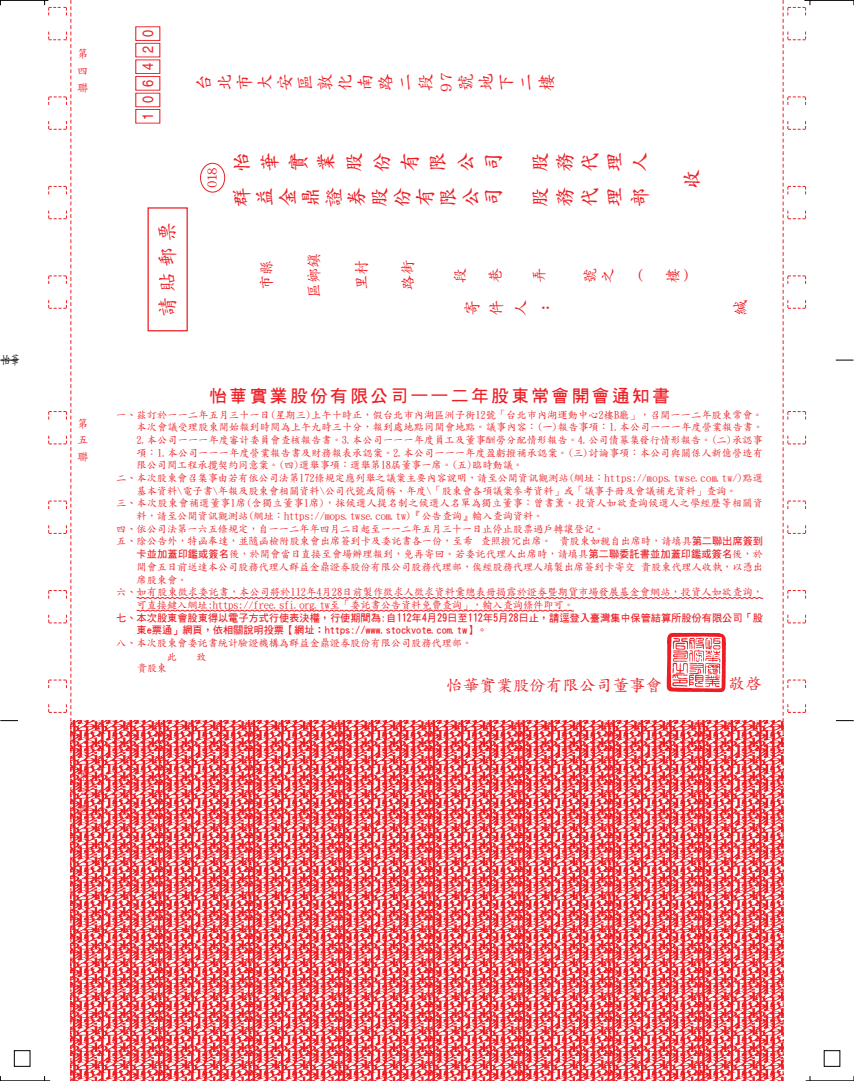
<style>
.page{position:relative;width:854px;height:1081px;background:#fff}
.page>*{position:absolute;margin:0;border:0;box-sizing:border-box;transform-origin:0 0}
.t1{font:700 20px/22.9px "Zen Kai";color:#ee1d23;text-align:justify}
.t2{font:500 20px "Zen Kai";color:#ee1d23}
.t3{font:17.5px "DF Hei Bd HK BF";letter-spacing:.15em;color:#ee1d23}
.t4{font:500 17.5px/20.1px "Zen Kai";color:#ee1d23}
.t5{font:16.25px "DF Kai Shu Md HK BF";color:#ee1d23}
.t6{font:500 16.25px/24.2px "Zen Kai";color:#ee1d23;text-align:justify}
.t7{font:500 15px/17.5px "Zen Kai";color:#ee1d23}
.t8{font:15px "Helvetica";letter-spacing:.74em;color:#ee1d23;scale:.85 1}
.t9{font:500 12.5px "Zen Kai";color:#000;scale:.75 1}
.t10{font:11.25px/16.9px "DF Kai Shu Md HK BF";color:#ee1d23;text-align:justify}
.t11{font:10.38px/13.5px "DF Kai Shu Md HK BF";color:#ee1d23}
.t12{font:10.38px/12.8px "DF Hei Bd HK BF";color:#ee1d23}
.t13{font:10.38px "DF Kai Shu Md HK BF";letter-spacing:.025em;color:#ee1d23}
.t14{font:10.38px "DF Kai Shu Md HK BF";color:#ee1d23;scale:.95 1}
.s1{font-family:"DF Hei Bd HK BF"}
</style>
<div class="page">
<hr style="left:806px;top:1080px;width:48px;height:1px;background:#000">
<div style="left:824px;top:1050px;width:16px;height:16px;border:1px solid #000"></div>
<hr style="left:804px;top:0;width:50px;height:1px;background:#000">
<hr style="left:0;top:1080px;width:50px;height:1px;background:#000">
<div style="left:14px;top:1050px;width:16px;height:16px;border:1px solid #000"></div>
<hr style="left:0;top:0;width:48px;height:1px;background:#000">
<svg style="left:0;top:360px;width:18px;height:1px"></svg>
<svg style="left:0;top:720px;width:18px;height:1px"></svg>
<svg style="left:836px;top:360px;width:17px;height:1px"></svg>
<svg style="left:836px;top:720px;width:18px;height:1px"></svg>
<svg style="left:44px;top:0;width:28px;height:1081px"></svg>
<div style="left:48px;top:16px;width:19px;height:15px;background:#fff"></div>
<svg style="left:783px;top:0;width:28px;height:1081px"></svg>
<div style="left:787px;top:285px;width:19px;height:14px;background:#fff"></div>
<div style="left:200px;top:163px;width:25px;height:29px;border:1px solid #ee1d23;border-radius:50%"></div>
<div style="left:148px;top:207px;width:40px;height:124px;border:1px solid #ee1d23"></div>
<div style="left:135px;top:76px;width:25px;height:15px;border:1px solid #ee1d23"></div>
<div style="left:135px;top:60px;width:25px;height:14px;border:1px solid #ee1d23"></div>
<div style="left:135px;top:43px;width:25px;height:14px;border:1px solid #ee1d23"></div>
<div style="left:135px;top:26px;width:25px;height:15px;border:1px solid #ee1d23"></div>
<div style="left:135px;top:109px;width:25px;height:14px;border:1px solid #ee1d23"></div>
<svg style="left:136px;top:597px;width:627px;height:2px"></svg>
<svg style="left:136px;top:609px;width:438px;height:3px"></svg>
<img style="left:666px;top:632px;width:60px;height:60px">
<img style="left:71px;top:720px;width:712px;height:361px">
<p class="t9" style="left:1px;top:354px;width:26px">怡華</p>
<p class="t10" style="left:77px;top:45px;width:12px">第四聯</p>
<p class="t10" style="left:77px;top:415px;width:12px">第五聯</p>
<h3 class="t8" style="left:139px;top:120px;width:107px;rotate:-90deg">106420</h3>
<h1 class="t2" style="left:157px;top:317px;width:96px;rotate:-90deg">請貼郵票</h1>
<h2 class="t4" style="left:436px;top:92px;width:22px;rotate:-90deg">97</h2>
<h2 class="t4" style="left:194px;top:91px;width:19px;rotate:-90deg">台北市大安區敦化南路二段</h2>
<h2 class="t4" style="left:456px;top:91px;width:19px;text-align:justify;rotate:-90deg">號地下二樓</h2>
<h3 class="t7" style="left:203px;top:188px;width:22px;rotate:-90deg">018</h3>
<h1 class="t1" style="left:228px;top:172px;width:21px;line-height:28px;rotate:-90deg">怡華實業股份有限公司</h1>
<h1 class="t1" style="left:528px;top:172px;width:21px;line-height:25px;rotate:-90deg">股務代理人</h1>
<h1 class="t1" style="left:231px;top:207px;width:21px;rotate:-90deg">群益金鼎證券股份有限公司</h1>
<h1 class="t1" style="left:528px;top:207px;width:21px;line-height:25px;rotate:-90deg">股務代理部</h1>
<h1 class="t1" style="left:681px;top:189px;width:21px;rotate:-90deg">收</h1>
<h3 class="t7" style="left:258px;top:290px;width:31px;rotate:-90deg">市縣</h3>
<h3 class="t7" style="left:305px;top:298px;width:46px;rotate:-90deg">區鄉鎮</h3>
<h3 class="t7" style="left:353px;top:290px;width:31px;rotate:-90deg">里村</h3>
<h3 class="t7" style="left:399px;top:290px;width:31px;rotate:-90deg">路街</h3>
<h3 class="t7" style="left:452px;top:283px;width:16px;rotate:-90deg">段</h3>
<h3 class="t7" style="left:487px;top:283px;width:16px;rotate:-90deg">巷</h3>
<h3 class="t7" style="left:530px;top:283px;width:16px;rotate:-90deg">弄</h3>
<h3 class="t7" style="left:582px;top:283px;width:16px;rotate:-90deg">號之</h3>
<h3 class="t7" style="left:664px;top:283px;width:16px;rotate:-90deg">樓</h3>
<h3 class="t7" style="left:637px;top:266px;width:9px">(</h3>
<h3 class="t7" style="left:682px;top:266px;width:9px">)</h3>
<h3 class="t6" style="left:460px;top:316px;width:17px;rotate:-90deg">寄件人:</h3>
<h3 class="t6" style="left:728px;top:316px;width:18px;rotate:-90deg">緘</h3>
<h2 class="t3" style="left:209px;top:387px;width:462px">怡華實業股份有限公司一一二年股東常會開會通知書</h2>
<p class="t11" style="left:116px;top:408px;width:648px">一、茲訂於一一二年五月三十一日(星期三)上午十時正，假台北市內湖區洲子街12號「台北市內湖運動中心2樓B廳」，召開一一二年股東常會。</p>
<p class="t11" style="left:137px;top:420px;width:628px">本次會議受理股東開始報到時間為上午九時三十分，報到處地點同開會地點。議事內容：ㄧ( )報告事項：1.本公司一一一年度營業報告書。</p>
<p class="t11" style="left:137px;top:433px;width:628px">2.本公司一一一年度審計委員會查核報告書。3.本公司一一一年度員工及董事酬勞分配情形報告。4.公司債募集發行情形報告。(二)承認事</p>
<p class="t11" style="left:137px;top:446px;width:628px">項：1.本公司一一一年度營業報告書及財務報表承認案。2.本公司一一一年度盈虧撥補承認案。(三)討論事項：本公司與關係人新億營造有</p>
<p class="t11" style="left:137px;top:458px;width:388px">限公司間工程承攬契約同意案。(四)選舉事項：選舉第18屆董事一席。(五)臨時動議。</p>
<p class="t11" style="left:116px;top:471px;width:648px">二、本次股東會召集事由若有依公司法第172條規定應列舉之議案主要內容說明，請至公開資訊觀測站(網址：https://mops.twse.com.tw )/ 點選</p>
<p class="t11" style="left:137px;top:484px;width:601px">基本資料\電子書\年報及股東會相關資料\公司代號或簡稱、年度\「股東會各項議案參考資料」或「議事手冊及會議補充資料」查詢。</p>
<p class="t13" style="left:116px;top:498px;width:648px">三、本次股東會補選董事席1 (含獨立董事席1 ，) 採候選人提名制之候選人名單為獨立董事：曾書薰。投資人如欲查詢候選人之學經歷等相關資</p>
<p class="t11" style="left:137px;top:509px;width:408px">料，請至公開資訊觀測站(網址：https://mops.twse.com.tw)『公告查詢』輸入查詢資料。</p>
<p class="t11" style="left:116px;top:522px;width:490px">四、依公司法第一六五條規定，自一一二年年四月二日起至一一二年五月三十一日止停止股票過戶轉讓登記。</p>
<p class="t11" style="left:559px;top:534px;width:205px">貴股東如親自出席時，請填具<span class="s1">第二聯出席簽到</span></p>
<p class="t11" style="left:116px;top:534px;width:358px">五、除公告外，特函奉達，並隨函檢附股東會出席簽到卡及委託書各一份，至希</p>
<p class="t11" style="left:137px;top:547px;width:628px"><span class="s1">卡並加蓋印鑑或簽名</span>後，於開會當日直接至會場辦理報到，免再寄回。若委託代理人出席時，請填具<span class="s1">第二聯委託書並加蓋印鑑或簽名</span>後，於</p>
<p class="t11" style="left:641px;top:560px;width:124px">貴股東代理人收執，以憑出</p>
<p class="t11" style="left:480px;top:534px;width:73px">查照撥冗出席。</p>
<p class="t11" style="left:137px;top:560px;width:500px">開會五日前送達本公司股務代理人群益金鼎證券股份有限公司股務代理部，俟經股務代理人填製出席簽到卡寄交</p>
<p class="t11" style="left:137px;top:573px;width:52px">席股東會。</p>
<p class="t11" style="left:116px;top:585px;width:648px">六、如有股東徵求委託書，本公司將於112年月4 28日前製作徵求人徵求資料彙總表冊揭露於證券暨期貨市場發展基金會網站，投資人如欲查詢，</p>
<p class="t11" style="left:137px;top:598px;width:439px">可直接鍵入網址:https://free.sfi.org.tw至「委託書公告資料免費查詢」，輸入查詢條件即可。</p>
<p class="t12" style="left:137px;top:611px;width:628px;text-indent:-20px">七、本次股東會股東得以電子方式行使表決權，行使期間為自: 112年月4 29日至112年月5 28日止，請逕登入臺灣集中保管結算所股份有限公司「股東e票通」網頁，依相關說明投票【網址：https://www.stockvote.com.tw【。</p>
<p class="t11" style="left:196px;top:636px;width:277px;text-indent:-80px">八、本次股東會委託書統計驗證機構為群益金鼎證券股份有限公司股務代理部。致</p>
<p class="t14" style="left:167px;top:651px;width:12px">此</p>
<p class="t14" style="left:137px;top:663px;width:33px">貴股東</p>
<h3 class="t5" style="left:446px;top:677px;width:217px">怡華實業股份有限公司董事會</h3>
<h3 class="t6" style="left:729px;top:672px;width:35px">敬啟</h3>
<p class="t10" style="left:78px;top:766px;width:12px">第六聯</p>
</div>
